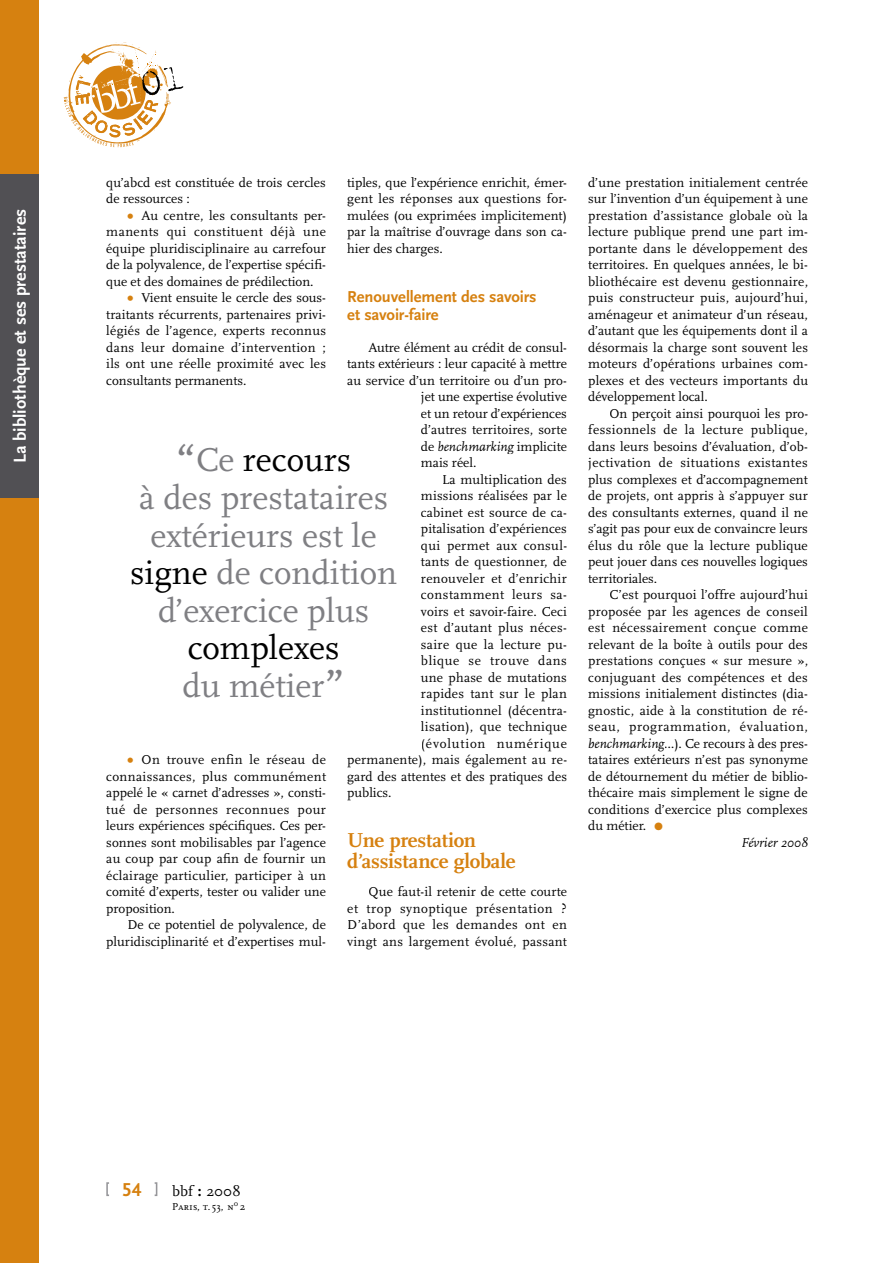
<style>
.page{position:relative;width:893px;height:1263px;background:#fff}
.page>*{position:absolute;margin:0;border:0;box-sizing:border-box;transform-origin:0 0}
.t1{font:34.5px/37.5px "Scala";color:#7f7f83;text-align:center}
.t2{font:34.5px/37.5px "Scala";color:#000}
.t3{font:700 21px/21px "Scala";letter-spacing:-.015em;color:#d68110}
.t4{font:700 19.5px "Scala Sans LF";color:#d68110}
.t5{font:700 18px "Scala Sans LF";color:#fff}
.t6{font:700 16.5px/18px "Scala Sans";letter-spacing:-.005em;color:#d68110}
.t7{font:15px "Scala";color:#000}
.t8{font:13.5px/16.5px "Scala";letter-spacing:.005em;color:#000;text-align:justify}
.t9{font:13.5px "Scala";letter-spacing:.025em;color:#000}
.t10{font:italic 13.5px "Scala";color:#000}
.t11{font:13.5px "Scala";letter-spacing:.035em;color:#000}
.t12{font:13.5px "Scala";letter-spacing:.06em;color:#000}
.t13{font:13.5px "Scala";letter-spacing:.045em;color:#000}
.t14{font:10.5px "Scala Caps";color:#000}
.s1{font-family:"Scala Sans";font-weight:700;font-size:16.5px;color:#d68110}
.s2{font-style:normal}
.s3{font-size:49.5px}
.s4{color:#000}
.s5{color:#7f7f83}
.s6{font-size:49.5px;color:#7f7f83}
.s7{font-style:italic}
.s8{font-family:"Scala Sans";font-weight:700}
</style>
<div class="page">
<div style="left:0;top:0;width:38px;height:1263px;background:#d68110"></div>
<svg style="left:64px;top:43px;width:119px;height:104px"></svg>
<div style="left:0;top:174px;width:38px;height:323px;background:#515054"></div>
<svg style="left:106px;top:1182px;width:3px;height:14px"></svg>
<svg style="left:155px;top:1182px;width:2px;height:14px"></svg>
<h3 class="t5" style="left:10px;top:463px;width:255px;rotate:-90deg">La bibliothèque et ses prestataires</h3>
<p class="t8" style="left:106px;top:174px;width:221px">qu’abcd est constituée de trois cercles de ressources :</p>
<p class="t8" style="left:106px;top:207px;width:221px;text-indent:21px"><span class="s1">•</span> Au centre, les consultants per&shy;manents qui constituent déjà une équipe pluridisciplinaire au carrefour de la polyvalence, de l’expertise spécifi&shy;que et des domaines de prédilection.</p>
<p class="t8" style="left:106px;top:290px;width:221px;text-indent:21px"><span class="s1">•</span> Vient ensuite le cercle des sous&shy;traitants récurrents, partenaires privi&shy;légiés de l’agence, experts reconnus dans leur domaine d’intervention ; ils ont une réelle proximité avec les consultants permanents.</p>
<p class="t8" style="left:347px;top:174px;width:221px">tiples, que l’expérience enrichit, émer&shy;gent les réponses aux questions for&shy;mulées (ou exprimées implicitement) par la maîtrise d’ouvrage dans son ca&shy;hier des charges.</p>
<p class="t6" style="left:347px;top:288px;width:191px">Renouvellement des savoirs et savoir-faire</p>
<p class="t8" style="left:369px;top:339px;width:200px">Autre élément au crédit de consul-</p>
<p class="t8" style="left:347px;top:356px;width:221px">tants extérieurs : leur capacité à mettre</p>
<p class="t8" style="left:347px;top:372px;width:221px">au service d’un territoire ou d’un pro-</p>
<p class="t8" style="left:421px;top:389px;width:147px">jet une expertise évolutive</p>
<p class="t8" style="left:421px;top:405px;width:147px">et un retour d’expériences</p>
<p class="t8" style="left:421px;top:422px;width:147px">d’autres territoires, sorte</p>
<p class="t10" style="left:421px;top:439px;width:147px"><span class="s2">de</span> benchmarking <span class="s2">implicite</span></p>
<p class="t8" style="left:421px;top:455px;width:57px">mais réel.</p>
<p class="t8" style="left:442px;top:471px;width:126px">La multiplication des</p>
<p class="t8" style="left:421px;top:488px;width:147px">missions réalisées par le</p>
<p class="t8" style="left:421px;top:504px;width:147px">cabinet est source de ca-</p>
<p class="t8" style="left:421px;top:521px;width:147px">pitalisation d’expériences</p>
<p class="t9" style="left:421px;top:538px;width:148px">qui permet aux consul-</p>
<p class="t8" style="left:421px;top:554px;width:147px">tants de questionner, de</p>
<p class="t9" style="left:421px;top:571px;width:147px">renouveler et d’enrichir</p>
<p class="t11" style="left:421px;top:587px;width:147px">constamment leurs sa-</p>
<p class="t8" style="left:421px;top:603px;width:147px">voirs et savoir-faire. Ceci</p>
<p class="t9" style="left:421px;top:620px;width:147px">est d’autant plus néces-</p>
<p class="t9" style="left:421px;top:637px;width:147px">saire que la lecture pu-</p>
<p class="t13" style="left:421px;top:653px;width:148px">blique se trouve dans</p>
<p class="t8" style="left:421px;top:669px;width:147px">une phase de mutations</p>
<p class="t8" style="left:421px;top:686px;width:147px">rapides tant sur le plan</p>
<p class="t8" style="left:421px;top:702px;width:147px">institutionnel (décentra-</p>
<p class="t9" style="left:421px;top:719px;width:148px">lisation), que technique</p>
<p class="t12" style="left:421px;top:736px;width:148px">(évolution numérique</p>
<p class="t8" style="left:347px;top:752px;width:221px">permanente), mais également au re-</p>
<p class="t8" style="left:347px;top:768px;width:221px">gard des attentes et des pratiques des</p>
<p class="t8" style="left:347px;top:785px;width:46px">publics.</p>
<h2 class="t3" style="left:347px;top:829px;width:170px">Une prestation d’assistance globale</h2>
<p class="t8" style="left:347px;top:884px;width:221px;text-indent:21px">Que faut-il retenir de cette courte et trop synoptique présentation ?<br>D’abord que les demandes ont en vingt ans largement évolué, passant</p>
<h1 class="t1" style="left:130px;top:442px;width:269px"><span class="s3">“</span>Ce <span class="s4">recours<br></span>à des prestataires extérieurs est le <span class="s4">signe</span> de condition d’exercice plus</h1>
<h1 class="t2" style="left:183px;top:630px;width:164px">complexes <span class="s5">du métier</span><span class="s6">”</span></h1>
<p class="t8" style="left:106px;top:752px;width:221px;text-indent:21px"><span class="s1">•</span> On trouve enfin le réseau de connaissances, plus communément appelé le « carnet d’adresses », consti&shy;tué de personnes reconnues pour leurs expériences spécifiques. Ces per&shy;sonnes sont mobilisables par l’agence au coup par coup afin de fournir un éclairage particulier, participer à un comité d’experts, tester ou valider une proposition.</p>
<p class="t8" style="left:106px;top:917px;width:221px;text-align:right">De ce potentiel de polyvalence, de pluridisciplinarité et d’expertises mul-</p>
<p class="t8" style="left:588px;top:174px;width:221px">d’une prestation initialement centrée sur l’invention d’un équipement à une prestation d’assistance globale où la lecture publique prend une part im&shy;portante dans le développement des territoires. En quelques années, le bi&shy;bliothécaire est devenu gestionnaire, puis constructeur puis, aujourd’hui, aménageur et animateur d’un réseau, d’autant que les équipements dont il a désormais la charge sont souvent les moteurs d’opérations urbaines com&shy;plexes et des vecteurs importants du développement local.</p>
<p class="t8" style="left:588px;top:405px;width:221px;text-indent:21px">On perçoit ainsi pourquoi les pro&shy;fessionnels de la lecture publique, dans leurs besoins d’évaluation, d’ob&shy;jectivation de situations existantes plus complexes et d’accompagnement de projets, ont appris à s’appuyer sur des consultants externes, quand il ne s’agit pas pour eux de convaincre leurs élus du rôle que la lecture publique peut jouer dans ces nouvelles logiques territoriales.</p>
<p class="t8" style="left:588px;top:587px;width:221px;text-indent:21px">C’est pourquoi l’offre aujourd’hui proposée par les agences de conseil est nécessairement conçue comme relevant de la boîte à outils pour des prestations conçues « sur mesure », conjuguant des compétences et des missions initialement distinctes (dia&shy;gnostic, aide à la constitution de ré&shy;seau, programmation, évaluation, <span class="s7">benchmarking</span>…). Ce recours à des pres&shy;tataires extérieurs n’est pas synonyme de détournement du métier de biblio&shy;thécaire mais simplement le signe de conditions d’exercice plus complexes du métier.</p>
<p class="t10" style="left:653px;top:835px;width:157px"><sup>•</sup> Février 2008</p>
<h3 class="t4" style="left:122px;top:1179px;width:21px">54</h3>
<p class="t7" style="left:172px;top:1183px;width:70px">bbf <span class="s8">:</span> 2008</p>
<p class="t14" style="left:172px;top:1200px;width:75px">Paris, t. 53, n<sup>o</sup> 2</p>
</div>
